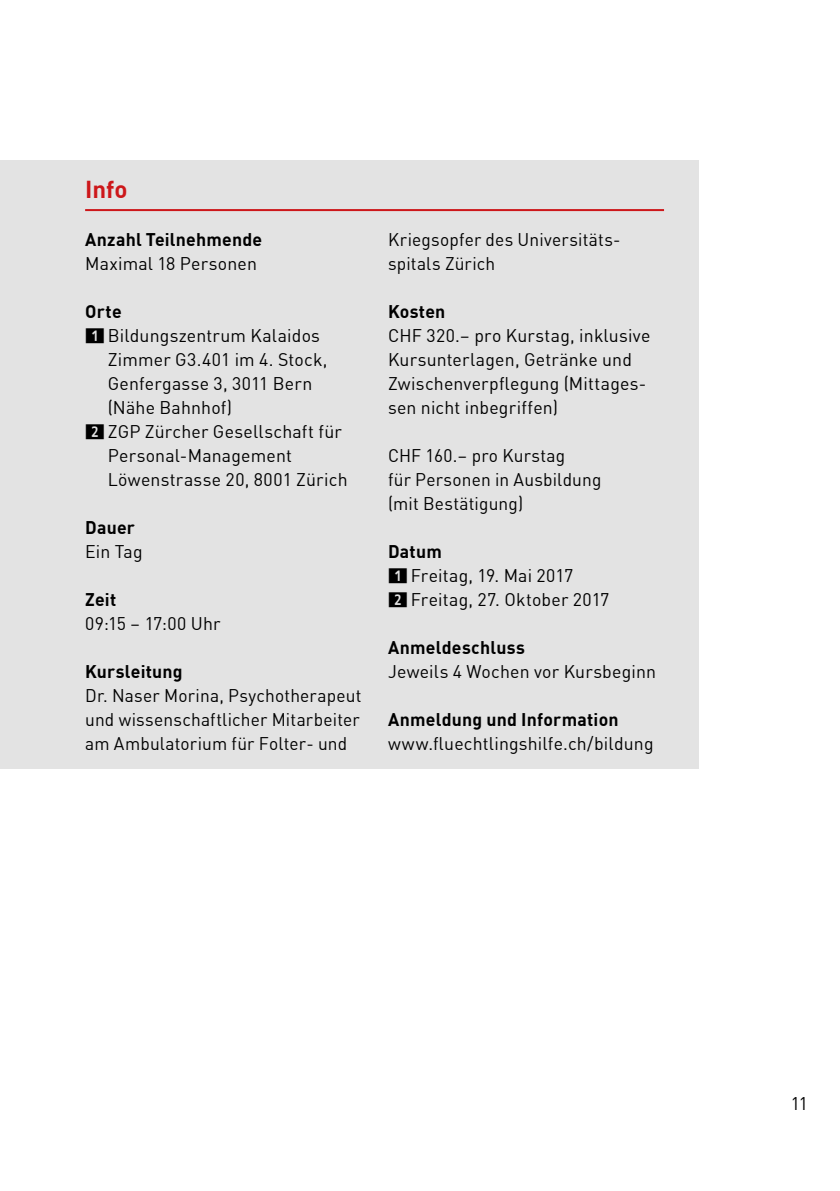
<style>
.page{position:relative;width:840px;height:1191px;background:#fff}
.page>*{position:absolute;margin:0;border:0;box-sizing:border-box;transform-origin:0 0}
.t1{font:700 24px "DIN Offc";color:#cd171a}
.t2{font:18px/24px "DIN Offc";letter-spacing:.01em;color:#000}
.t3{font:18px/24px "DIN Offc";letter-spacing:.01em;color:#000;scale:.96 1}
.t4{font:700 18px "DIN Offc";letter-spacing:.015em;color:#000}
.s1{font-family:"SBB Zahlen Einzel Neg Normal"}
.s2{font-weight:700}
</style>
<div class="page">
<div style="left:0;top:160px;width:697px;height:608px;background:#e3e3e3"></div>
<hr style="left:85px;top:209px;width:578px;height:2px;background:#cd171a">
<h1 class="t1" style="left:85px;top:173px;width:44px">Info</h1>
<p class="t4" style="left:85px;top:227px;width:178px">Anzahl Teilnehmende</p>
<p class="t2" style="left:85px;top:251px;width:173px">Maximal 18 Personen</p>
<p class="t4" style="left:85px;top:299px;width:38px">Orte</p>
<p class="t2" style="left:85px;top:323px;width:236px"><span class="s1">1</span> Bildungszentrum Kalaidos</p>
<p class="t2" style="left:108px;top:347px;width:221px">Zimmer G3.401 im 4. Stock,</p>
<p class="t2" style="left:108px;top:371px;width:206px">Genfergasse 3, 3011 Bern</p>
<p class="t2" style="left:108px;top:395px;width:126px">(Nähe Bahnhof)</p>
<p class="t2" style="left:85px;top:419px;width:258px"><span class="s1">2</span> ZGP Zürcher Gesellschaft für</p>
<p class="t2" style="left:108px;top:443px;width:185px">Personal-Management</p>
<p class="t2" style="left:108px;top:467px;width:241px">Löwenstrasse 20, 8001 Zürich</p>
<p class="t4" style="left:85px;top:515px;width:51px">Dauer</p>
<p class="t2" style="left:85px;top:539px;width:59px">Ein Tag</p>
<p class="t4" style="left:85px;top:587px;width:33px">Zeit</p>
<p class="t2" style="left:85px;top:611px;width:137px">09:15 – 17:00 Uhr</p>
<p class="t4" style="left:85px;top:659px;width:99px">Kursleitung</p>
<p class="t3" style="left:85px;top:683px;width:289px;text-align:justify">Dr. Naser Morina, Psychotherapeut und wissenschaftlicher Mitarbeiter am Ambulatorium für Folter- und</p>
<p class="t3" style="left:388px;top:227px;width:243px">Kriegsopfer des Universitäts&shy;spitals Zürich</p>
<p class="t4" style="left:388px;top:299px;width:59px">Kosten</p>
<p class="t2" style="left:388px;top:323px;width:264px">CHF 320.– pro Kurstag, inklusive<br>Kursunterlagen, Getränke und<br>Zwischenverpflegung (Mittages&shy;sen nicht inbegriffen)</p>
<p class="t3" style="left:388px;top:443px;width:224px">CHF 160.– pro Kurstag<br>für Personen in Ausbildung (mit Bestätigung)</p>
<p class="t2" style="left:388px;top:539px;width:223px"><span class="s2">Datum<br></span><span class="s1">1</span> Freitag, 19. Mai 2017<br><span class="s1">2</span> Freitag, 27. Oktober 2017</p>
<p class="t4" style="left:388px;top:635px;width:138px">Anmeldeschluss</p>
<p class="t2" style="left:388px;top:659px;width:269px">Jeweils 4 Wochen vor Kursbeginn</p>
<p class="t4" style="left:388px;top:707px;width:232px">Anmeldung und Information</p>
<p class="t2" style="left:388px;top:731px;width:267px">www.fluechtlingshilfe.ch/bildung</p>
<p class="t2" style="left:790px;top:1091px;width:19px">11</p>
</div>
